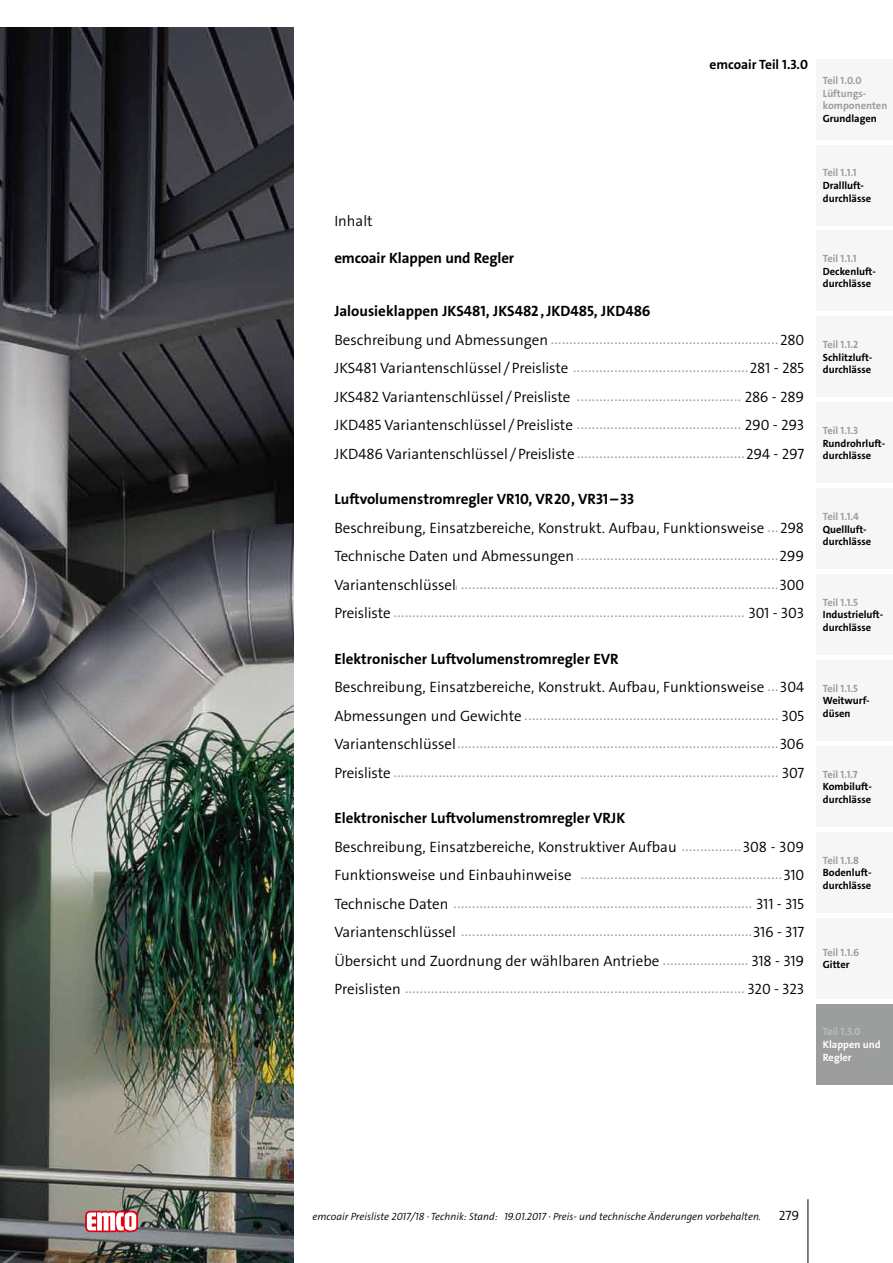
<style>
.page{position:relative;width:893px;height:1263px;background:#fff}
.page>*{position:absolute;margin:0;border:0;box-sizing:border-box;transform-origin:0 0}
.t1{font:300 15px "The Sans Os F";color:#000}
.t2{font:700 15px "The Sans Os F";color:#000}
.t3{font:700 13.5px "The Sans Os F";color:#000}
.t4{font:300 13.5px "The Sans Os F";color:#000}
.t5{font:700 10.5px/12.6px "The Sans Os F";color:#000}
.t6{font:700 10.5px/12.6px "The Sans Os F";color:#9c9d9d}
.t7{font:italic 300 10.5px "The Sans Os F";color:#000}
.t8{font:700 10.5px/12.6px "The Sans Os F";color:#fff}
.t9{font:700 10.5px "The Sans Os F";color:#bbbcbd}
.t10{font:700 6px "The Sans Os F";color:#9c9d9d}
</style>
<div class="page">
<img style="left:0;top:28px;width:293px;height:1235px">
<hr style="left:807px;top:1199px;width:1px;height:64px;background:#000">
<svg style="left:85px;top:1211px;width:53px;height:21px"></svg>
<div style="left:816px;top:316px;width:77px;height:81px;background:#f6f6f6"></div>
<div style="left:816px;top:231px;width:77px;height:80px;background:#f6f6f6"></div>
<div style="left:816px;top:402px;width:77px;height:81px;background:#f6f6f6"></div>
<div style="left:816px;top:488px;width:77px;height:81px;background:#f6f6f6"></div>
<div style="left:816px;top:574px;width:77px;height:81px;background:#f6f6f6"></div>
<div style="left:816px;top:660px;width:77px;height:81px;background:#f6f6f6"></div>
<div style="left:816px;top:746px;width:77px;height:81px;background:#f6f6f6"></div>
<div style="left:816px;top:832px;width:77px;height:81px;background:#f6f6f6"></div>
<div style="left:816px;top:918px;width:77px;height:80px;background:#f6f6f6"></div>
<div style="left:816px;top:1004px;width:77px;height:80px;background:#9c9d9d"></div>
<div style="left:816px;top:59px;width:77px;height:81px;background:#f6f6f6"></div>
<div style="left:816px;top:145px;width:77px;height:80px;background:#f6f6f6"></div>
<h2 class="t3" style="left:710px;top:55px;width:100px">emcoair Teil 1.3.0</h2>
<h3 class="t6" style="left:823px;top:74px;width:66px">Teil 1.0.0<br>Lüftungs&shy;komponenten</h3>
<h3 class="t5" style="left:823px;top:112px;width:56px">Grundlagen</h3>
<h1 class="t1" style="left:334px;top:211px;width:40px">Inhalt</h1>
<h1 class="t2" style="left:334px;top:249px;width:181px">emcoair Klappen und Regler</h1>
<h1 class="t2" style="left:334px;top:302px;width:318px">Jalousieklappen JKS481, JKS482,JKD485, JKD486</h1>
<h1 class="t1" style="left:334px;top:330px;width:215px">Beschreibung und Abmessungen</h1>
<p class="t10" style="left:548px;top:339px;width:231px">••••••••••••••••••••••••••••••••••••••••••••••••••••••••••••••</p>
<h1 class="t1" style="left:780px;top:330px;width:26px">280</h1>
<h1 class="t1" style="left:334px;top:359px;width:236px">JKS481 Variantenschlüssel /Preisliste</h1>
<p class="t10" style="left:571px;top:367px;width:179px">••••••••••••••••••••••••••••••••••••••••••••••••</p>
<h1 class="t1" style="left:750px;top:359px;width:56px">281 - 285</h1>
<h1 class="t1" style="left:334px;top:387px;width:238px">JKS482 Variantenschlüssel /Preisliste</h1>
<p class="t10" style="left:574px;top:396px;width:168px">• ••••••••••••••••••••••••••••••••••••••••••••</p>
<h1 class="t1" style="left:745px;top:387px;width:61px">286 - 289</h1>
<h1 class="t1" style="left:334px;top:416px;width:240px">JKD485 Variantenschlüssel /Preisliste</h1>
<p class="t10" style="left:576px;top:424px;width:166px">•••••••••••••••••••••••••••••••••••••••••••••</p>
<h1 class="t1" style="left:745px;top:416px;width:61px">290 - 293</h1>
<h1 class="t1" style="left:334px;top:444px;width:242px">JKD486 Variantenschlüssel /Preisliste</h1>
<p class="t10" style="left:577px;top:453px;width:169px">••••••••••••••••••••••••••••••••••••••••••••••</p>
<h1 class="t1" style="left:746px;top:444px;width:60px">294 - 297</h1>
<h1 class="t2" style="left:334px;top:490px;width:302px">Luftvolumenstromregler VR10, VR20, VR31–33</h1>
<h1 class="t1" style="left:334px;top:518px;width:432px">Beschreibung, Einsatzbereiche, Konstrukt. Aufbau, Funktionsweise</h1>
<p class="t10" style="left:764px;top:527px;width:15px">• •••</p>
<h1 class="t1" style="left:780px;top:518px;width:26px">298</h1>
<h1 class="t1" style="left:334px;top:547px;width:241px">Technische Daten und Abmessungen</h1>
<p class="t10" style="left:577px;top:555px;width:203px">•••••••••••••••••••••••••••••••••••••••••••••••••••••••</p>
<h1 class="t1" style="left:779px;top:547px;width:26px">299</h1>
<h1 class="t1" style="left:334px;top:575px;width:123px">Variantenschlüssel</h1>
<p class="t10" style="left:456px;top:584px;width:324px">l ••••••••••••••••••••••••••••••••••••••••••••••••••••••••••••••••••••••••••••••••••••••</p>
<h1 class="t1" style="left:779px;top:575px;width:26px">300</h1>
<h1 class="t1" style="left:334px;top:604px;width:58px">Preisliste</h1>
<p class="t10" style="left:391px;top:612px;width:355px">• ••••••••••••••••••••••••••••••••••••••••••••••••••••••••••••••••••••••••••••••••••••••••••••••</p>
<h1 class="t1" style="left:748px;top:604px;width:57px">301 - 303</h1>
<h1 class="t2" style="left:334px;top:649px;width:286px">Elektronischer Luftvolumenstromregler EVR</h1>
<h1 class="t1" style="left:334px;top:678px;width:432px">Beschreibung, Einsatzbereiche, Konstrukt. Aufbau, Funktionsweise</h1>
<p class="t10" style="left:764px;top:686px;width:15px">• •••</p>
<h1 class="t1" style="left:780px;top:678px;width:26px">304</h1>
<h1 class="t1" style="left:334px;top:706px;width:189px">Abmessungen und Gewichte</h1>
<p class="t10" style="left:522px;top:715px;width:258px">• ••••••••••••••••••••••••••••••••••••••••••••••••••••••••••••••••••••</p>
<h1 class="t1" style="left:781px;top:706px;width:24px">305</h1>
<h1 class="t1" style="left:334px;top:735px;width:123px">Variantenschlüssel</h1>
<p class="t10" style="left:456px;top:743px;width:324px">•••••••••••••••••••••••••••••••••••••••••••••••••••••••••••••••••••••••••••••••••••••••</p>
<h1 class="t1" style="left:780px;top:735px;width:26px">306</h1>
<h1 class="t1" style="left:334px;top:763px;width:58px">Preisliste</h1>
<p class="t10" style="left:391px;top:772px;width:389px">• •••••••••••••••••••••••••••••••••••••••••••••••••••••••••••••••••••••••••••••••••••••••••••••••••••••••</p>
<h1 class="t1" style="left:782px;top:763px;width:24px">307</h1>
<h1 class="t2" style="left:334px;top:809px;width:293px">Elektronischer Luftvolumenstromregler VRJK</h1>
<h1 class="t1" style="left:334px;top:837px;width:344px">Beschreibung, Einsatzbereiche, Konstruktiver Aufbau</h1>
<p class="t10" style="left:679px;top:846px;width:63px">•••••••••••••••••</p>
<h1 class="t1" style="left:743px;top:837px;width:63px">308 - 309</h1>
<h1 class="t1" style="left:334px;top:866px;width:239px">Funktionsweise und Einbauhinweise</h1>
<p class="t10" style="left:578px;top:874px;width:205px">• ••••••••••••••••••••••••••••••••••••••••••••••••••••••</p>
<h1 class="t1" style="left:783px;top:866px;width:22px">310</h1>
<h1 class="t1" style="left:334px;top:894px;width:116px">Technische Daten</h1>
<p class="t10" style="left:452px;top:903px;width:301px">•••••••••••••••••••••••••••••••••••••••••••••••••••••••••••••••••••••••••••••••••</p>
<h1 class="t1" style="left:756px;top:894px;width:49px">311 - 315</h1>
<h1 class="t1" style="left:334px;top:923px;width:123px">Variantenschlüssel</h1>
<p class="t10" style="left:460px;top:931px;width:294px">•••••••••••••••••••••••••••••••••••••••••••••••••••••••••••••••••••••••••••••••</p>
<h1 class="t1" style="left:753px;top:923px;width:53px">316 - 317</h1>
<h1 class="t1" style="left:334px;top:951px;width:326px">Übersicht und Zuordnung der wählbaren Antriebe</h1>
<p class="t10" style="left:663px;top:960px;width:87px">••••••••••••••••••••••••</p>
<h1 class="t1" style="left:751px;top:951px;width:54px">318 - 319</h1>
<h1 class="t1" style="left:334px;top:980px;width:68px">Preislisten</h1>
<p class="t10" style="left:404px;top:988px;width:341px">••••••••••••••••••••••••••••••••••••••••••••••••••••••••••••••••••••••••••••••••••••••••••••</p>
<h1 class="t1" style="left:747px;top:980px;width:58px">320 - 323</h1>
<h3 class="t6" style="left:823px;top:167px;width:35px">Teil 1.1.1</h3>
<h3 class="t5" style="left:823px;top:179px;width:50px">Drallluft&shy;durchlässe</h3>
<h3 class="t6" style="left:823px;top:252px;width:35px">Teil 1.1.1</h3>
<h3 class="t5" style="left:823px;top:265px;width:55px">Deckenluft&shy;durchlässe</h3>
<h3 class="t6" style="left:823px;top:338px;width:37px">Teil 1.1.2</h3>
<h3 class="t5" style="left:823px;top:351px;width:51px">Schlitzluft&shy;durchlässe</h3>
<h3 class="t6" style="left:823px;top:424px;width:37px">Teil 1.1.3</h3>
<h3 class="t5" style="left:823px;top:437px;width:64px">Rundrohrluft&shy;durchlässe</h3>
<h3 class="t6" style="left:823px;top:510px;width:38px">Teil 1.1.4</h3>
<h3 class="t5" style="left:823px;top:523px;width:50px">Quellluft&shy;durchlässe</h3>
<h3 class="t6" style="left:823px;top:596px;width:37px">Teil 1.1.5</h3>
<h3 class="t5" style="left:823px;top:609px;width:62px">Industrieluft&shy;durchlässe</h3>
<h3 class="t6" style="left:823px;top:682px;width:37px">Teil 1.1.5</h3>
<h3 class="t5" style="left:823px;top:694px;width:48px">Weitwurf&shy;düsen</h3>
<h3 class="t6" style="left:823px;top:768px;width:36px">Teil 1.1.7</h3>
<h3 class="t5" style="left:823px;top:780px;width:51px">Kombiluft&shy;durchlässe</h3>
<h3 class="t6" style="left:823px;top:854px;width:38px">Teil 1.1.8</h3>
<h3 class="t5" style="left:823px;top:866px;width:50px">Bodenluft&shy;durchlässe</h3>
<h3 class="t6" style="left:823px;top:946px;width:38px">Teil 1.1.6</h3>
<h3 class="t5" style="left:823px;top:958px;width:28px">Gitter</h3>
<h3 class="t9" style="left:823px;top:1025px;width:39px">Teil 1.3.0</h3>
<h3 class="t8" style="left:823px;top:1038px;width:59px">Klappen und<br>Regler</h3>
<h3 class="t7" style="left:313px;top:1209px;width:450px">emcoair Preisliste 2017/18 · Technik: Stand: 19.01.2017 · Preis- und technische Änderungen vorbehalten.</h3>
<h2 class="t4" style="left:779px;top:1206px;width:22px">279</h2>
</div>
